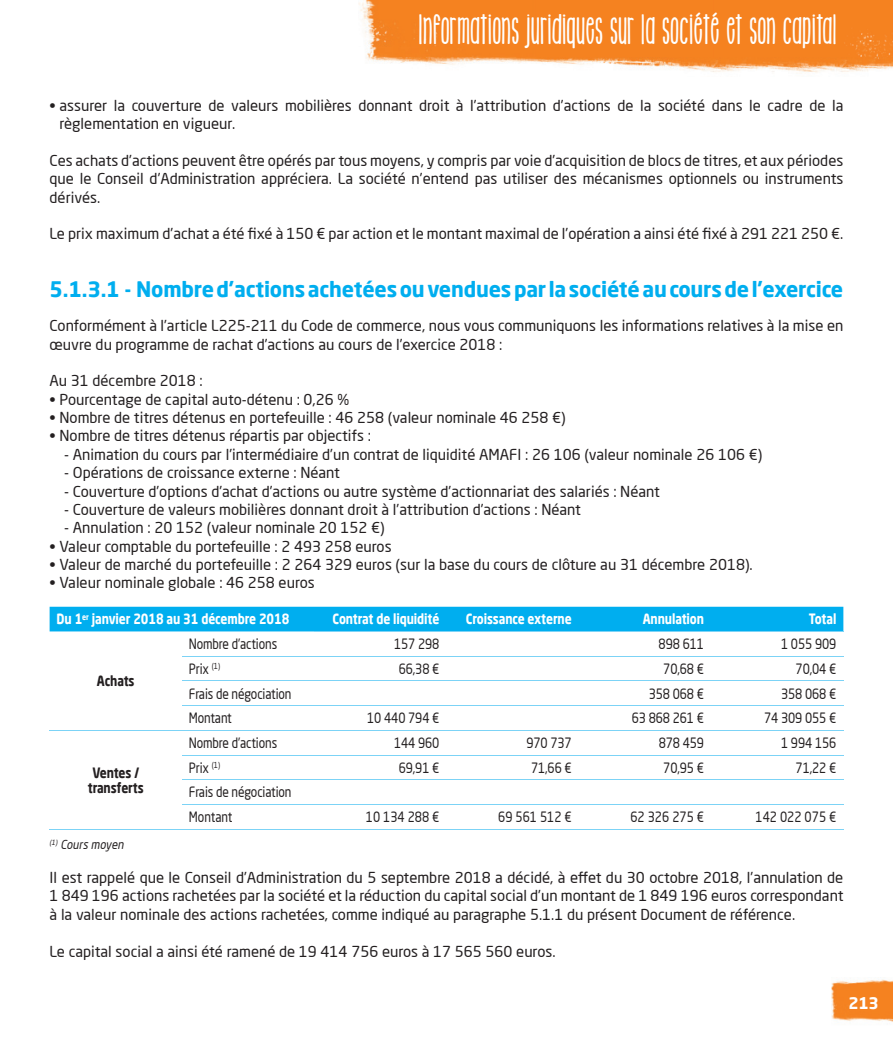
<style>
.page{position:relative;width:893px;height:1042px;background:#fff}
.page>*{position:absolute;margin:0;border:0;box-sizing:border-box;transform-origin:0 0}
.t1{font:40.25px "KG How Many Times";color:#fff}
.t2{font:700 21px "Neo Sans Pro";letter-spacing:-.01em;color:#00aeef}
.t3{font:700 15.92px "Neo Sans Pro";color:#fff}
.t4{font:14.88px/18.4px "Neo Sans Pro";color:#231f20}
.t5{font:14px/24.7px "Neo Sans Pro";letter-spacing:-.01em;color:#231f20;scale:.85 1}
.t6{font:700 14px "Neo Sans Pro";letter-spacing:-.01em;color:#fff;scale:.85 1}
.t7{font:700 14px/14.9px "Neo Sans Pro";letter-spacing:-.01em;color:#231f20;text-align:center;scale:.85 1}
.t8{font:italic 12.25px "Neo Sans Pro";color:#231f20;scale:.9 1}
</style>
<div class="page">
<img style="left:831px;top:979px;width:62px;height:43px">
<img style="left:358px;top:0;width:535px;height:73px">
<div style="left:50px;top:607px;width:793px;height:24px;background:#00aeef"></div>
<hr style="left:314px;top:631px;width:132px;height:1px;background:#7cd3f6">
<hr style="left:446px;top:631px;width:133px;height:1px;background:#7cd3f6">
<hr style="left:579px;top:631px;width:132px;height:1px;background:#7cd3f6">
<hr style="left:711px;top:631px;width:132px;height:1px;background:#7cd3f6">
<hr style="left:182px;top:656px;width:132px;height:1px;background:#7cd3f6">
<hr style="left:314px;top:656px;width:132px;height:1px;background:#7cd3f6">
<hr style="left:446px;top:656px;width:133px;height:1px;background:#7cd3f6">
<hr style="left:579px;top:656px;width:132px;height:1px;background:#7cd3f6">
<hr style="left:711px;top:656px;width:132px;height:1px;background:#7cd3f6">
<hr style="left:182px;top:680px;width:132px;height:1px;background:#7cd3f6">
<hr style="left:314px;top:680px;width:132px;height:1px;background:#7cd3f6">
<hr style="left:446px;top:680px;width:133px;height:1px;background:#7cd3f6">
<hr style="left:579px;top:680px;width:132px;height:1px;background:#7cd3f6">
<hr style="left:711px;top:680px;width:132px;height:1px;background:#7cd3f6">
<hr style="left:182px;top:705px;width:132px;height:1px;background:#7cd3f6">
<hr style="left:314px;top:705px;width:132px;height:1px;background:#7cd3f6">
<hr style="left:446px;top:705px;width:133px;height:1px;background:#7cd3f6">
<hr style="left:579px;top:705px;width:132px;height:1px;background:#7cd3f6">
<hr style="left:711px;top:705px;width:132px;height:1px;background:#7cd3f6">
<hr style="left:50px;top:730px;width:132px;height:1px;background:#7cd3f6">
<hr style="left:182px;top:730px;width:132px;height:1px;background:#7cd3f6">
<hr style="left:314px;top:730px;width:132px;height:1px;background:#7cd3f6">
<hr style="left:446px;top:730px;width:133px;height:1px;background:#7cd3f6">
<hr style="left:579px;top:730px;width:132px;height:1px;background:#7cd3f6">
<hr style="left:711px;top:730px;width:132px;height:1px;background:#7cd3f6">
<hr style="left:182px;top:754px;width:132px;height:1px;background:#7cd3f6">
<hr style="left:314px;top:754px;width:132px;height:1px;background:#7cd3f6">
<hr style="left:446px;top:754px;width:133px;height:1px;background:#7cd3f6">
<hr style="left:579px;top:754px;width:132px;height:1px;background:#7cd3f6">
<hr style="left:711px;top:754px;width:132px;height:1px;background:#7cd3f6">
<hr style="left:182px;top:779px;width:132px;height:1px;background:#7cd3f6">
<hr style="left:314px;top:779px;width:132px;height:1px;background:#7cd3f6">
<hr style="left:446px;top:779px;width:133px;height:1px;background:#7cd3f6">
<hr style="left:579px;top:779px;width:132px;height:1px;background:#7cd3f6">
<hr style="left:711px;top:779px;width:132px;height:1px;background:#7cd3f6">
<hr style="left:182px;top:804px;width:132px;height:1px;background:#7cd3f6">
<hr style="left:314px;top:804px;width:132px;height:1px;background:#7cd3f6">
<hr style="left:446px;top:804px;width:133px;height:1px;background:#7cd3f6">
<hr style="left:579px;top:804px;width:132px;height:1px;background:#7cd3f6">
<hr style="left:711px;top:804px;width:132px;height:1px;background:#7cd3f6">
<hr style="left:50px;top:829px;width:132px;height:1px;background:#7cd3f6">
<hr style="left:182px;top:829px;width:132px;height:1px;background:#7cd3f6">
<hr style="left:314px;top:829px;width:132px;height:1px;background:#7cd3f6">
<hr style="left:446px;top:829px;width:133px;height:1px;background:#7cd3f6">
<hr style="left:579px;top:829px;width:132px;height:1px;background:#7cd3f6">
<hr style="left:711px;top:829px;width:132px;height:1px;background:#7cd3f6">
<h1 class="t1" style="left:419px;top:8px;width:420px">Informations juridiques sur la société et son capital</h1>
<p class="t4" style="left:59px;top:96px;width:785px;text-indent:-10px">• assurer la couverture de valeurs mobilières donnant droit à l’attribution d’actions de la société dans le cadre de la règlementation en vigueur.</p>
<p class="t4" style="left:50px;top:151px;width:795px;text-align:justify">Ces achats d’actions peuvent être opérés par tous moyens, y compris par voie d’acquisition de blocs de titres, et aux périodes que le Conseil d’Administration appréciera. La société n’entend pas utiliser des mécanismes optionnels ou instruments dérivés.</p>
<p class="t4" style="left:50px;top:224px;width:795px">Le prix maximum d’achat a été fixé à 150 € par action et le montant maximal de l’opération a ainsi été fixé à 291 221 250 €.</p>
<h2 class="t2" style="left:50px;top:276px;width:795px">5.1.3.1 - Nombre d’actions achetées ou vendues par la société au cours de l’exercice</h2>
<p class="t4" style="left:50px;top:316px;width:795px">Conformément à l’article L225-211 du Code de commerce, nous vous communiquons les informations relatives à la mise en œuvre du programme de rachat d’actions au cours de l’exercice 2018 :</p>
<p class="t4" style="left:50px;top:371px;width:155px">Au 31 décembre 2018 :</p>
<p class="t4" style="left:50px;top:390px;width:301px">• Pourcentage de capital auto-détenu : 0,26 %</p>
<p class="t4" style="left:50px;top:408px;width:518px">• Nombre de titres détenus en portefeuille : 46 258 (valeur nominale 46 258 €)</p>
<p class="t4" style="left:50px;top:426px;width:323px">• Nombre de titres détenus répartis par objectifs :</p>
<p class="t4" style="left:64px;top:445px;width:699px">- Animation du cours par l’intermédiaire d’un contrat de liquidité AMAFI : 26 106 (valeur nominale 26 106 €)</p>
<p class="t4" style="left:64px;top:463px;width:277px">- Opérations de croissance externe : Néant</p>
<p class="t4" style="left:64px;top:482px;width:597px">- Couverture d’options d’achat d’actions ou autre système d’actionnariat des salariés : Néant</p>
<p class="t4" style="left:64px;top:500px;width:518px">- Couverture de valeurs mobilières donnant droit à l’attribution d’actions : Néant</p>
<p class="t4" style="left:64px;top:518px;width:322px">- Annulation : 20 152 (valeur nominale 20 152 €)</p>
<p class="t4" style="left:50px;top:537px;width:344px">• Valeur comptable du portefeuille : 2 493 258 euros</p>
<p class="t4" style="left:50px;top:555px;width:705px">• Valeur de marché du portefeuille : 2 264 329 euros (sur la base du cours de clôture au 31 décembre 2018).</p>
<p class="t4" style="left:50px;top:573px;width:267px">• Valeur nominale globale : 46 258 euros</p>
<p class="t6" style="left:57px;top:610px;width:275px">Du 1<sup>er</sup> janvier 2018 au 31 décembre 2018</p>
<p class="t6" style="left:332px;top:610px;width:127px">Contrat de liquidité</p>
<p class="t6" style="left:466px;top:610px;width:126px">Croissance externe</p>
<p class="t6" style="left:643px;top:610px;width:74px">Annulation</p>
<p class="t6" style="left:809px;top:610px;width:34px">Total</p>
<p class="t7" style="left:97px;top:673px;width:46px">Achats</p>
<p class="t7" style="left:88px;top:764px;width:67px">Ventes / transferts</p>
<p class="t8" style="left:50px;top:837px;width:87px"><sup>(1)</sup> Cours moyen</p>
<p class="t5" style="left:189px;top:631px;width:105px">Nombre d’actions</p>
<p class="t5" style="left:394px;top:631px;width:55px">157 298</p>
<p class="t5" style="left:659px;top:631px;width:55px">898 611</p>
<p class="t5" style="left:781px;top:631px;width:67px">1 055 909</p>
<p class="t5" style="left:189px;top:656px;width:38px">Prix <sup>(1)</sup></p>
<p class="t5" style="left:399px;top:656px;width:49px">66,38 €</p>
<p class="t5" style="left:663px;top:656px;width:49px">70,68 €</p>
<p class="t5" style="left:796px;top:656px;width:49px">70,04 €</p>
<p class="t5" style="left:189px;top:681px;width:122px">Frais de négociation</p>
<p class="t5" style="left:649px;top:681px;width:67px">358 068 €</p>
<p class="t5" style="left:781px;top:681px;width:67px">358 068 €</p>
<p class="t5" style="left:189px;top:705px;width:52px">Montant</p>
<p class="t5" style="left:367px;top:705px;width:87px">10 440 794 €</p>
<p class="t5" style="left:632px;top:705px;width:87px">63 868 261 €</p>
<p class="t5" style="left:764px;top:705px;width:87px">74 309 055 €</p>
<p class="t5" style="left:189px;top:730px;width:105px">Nombre d’actions</p>
<p class="t5" style="left:394px;top:730px;width:55px">144 960</p>
<p class="t5" style="left:526px;top:730px;width:55px">970 737</p>
<p class="t5" style="left:659px;top:730px;width:55px">878 459</p>
<p class="t5" style="left:781px;top:730px;width:67px">1 994 156</p>
<p class="t5" style="left:189px;top:755px;width:38px">Prix <sup>(1)</sup></p>
<p class="t5" style="left:399px;top:755px;width:49px">69,91 €</p>
<p class="t5" style="left:531px;top:755px;width:49px">71,66 €</p>
<p class="t5" style="left:663px;top:755px;width:49px">70,95 €</p>
<p class="t5" style="left:796px;top:755px;width:49px">71,22 €</p>
<p class="t5" style="left:189px;top:780px;width:122px">Frais de négociation<br>Montant</p>
<p class="t5" style="left:366px;top:804px;width:88px">10 134 288 €</p>
<p class="t5" style="left:498px;top:804px;width:88px">69 561 512 €</p>
<p class="t5" style="left:630px;top:804px;width:88px">62 326 275 €</p>
<p class="t5" style="left:755px;top:804px;width:97px">142 022 075 €</p>
<p class="t4" style="left:50px;top:868px;width:795px;text-align:justify">Il est rappelé que le Conseil d’Administration du 5 septembre 2018 a décidé, à effet du 30 octobre 2018, l’annulation de 1 849 196 actions rachetées par la société et la réduction du capital social d’un montant de 1 849 196 euros correspondant à la valeur nominale des actions rachetées, comme indiqué au paragraphe 5.1.1 du présent Document de référence.</p>
<p class="t4" style="left:50px;top:942px;width:507px">Le capital social a ainsi été ramené de 19 414 756 euros à 17 565 560 euros.</p>
<p class="t3" style="left:848px;top:992px;width:32px">213</p>
</div>
